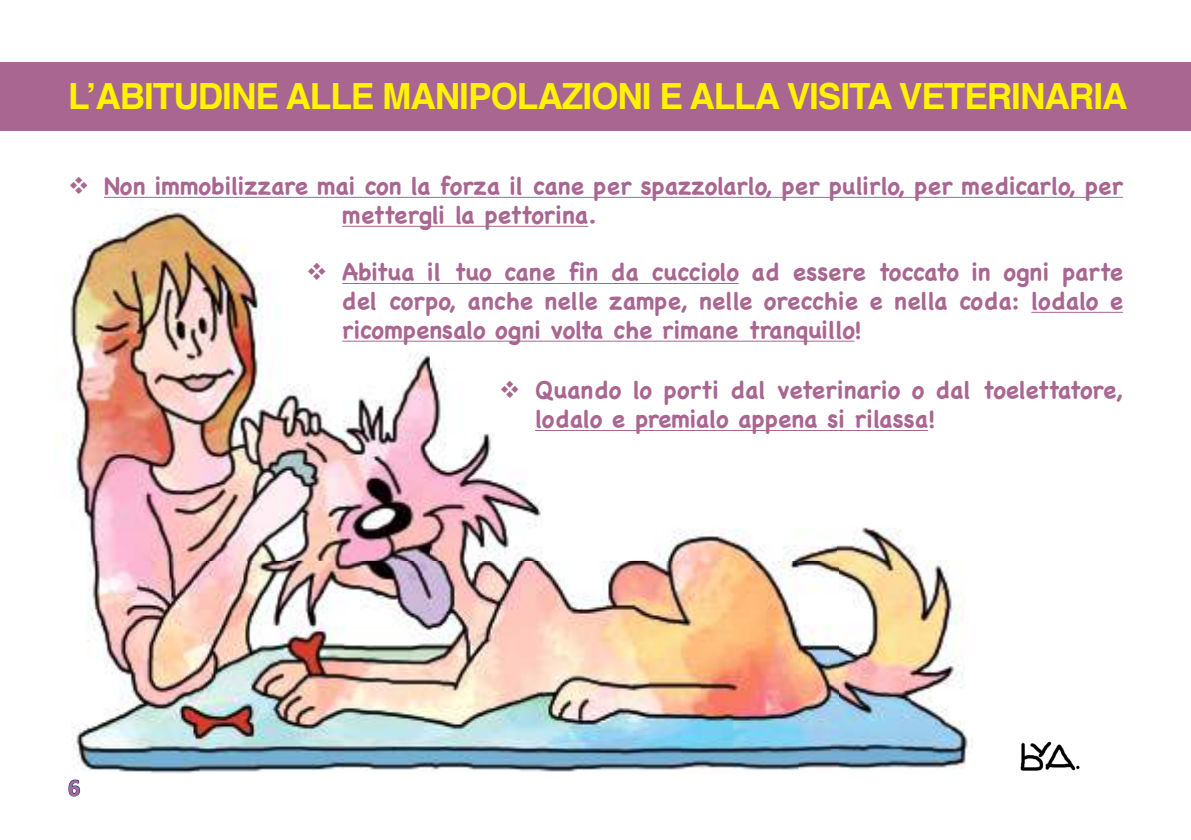
<style>
.page{position:relative;width:1191px;height:840px;background:#fff}
.page>*{position:absolute;margin:0;border:0;box-sizing:border-box;transform-origin:0 0}
.t1{font:700 36px "Helvetica";letter-spacing:-.03em;color:#fff300}
.t2{font:700 24px/28.8px "Chalkboard";color:#a86691}
.t3{font:700 24px "Calibri";color:#a86691}
</style>
<div class="page">
<svg style="left:68px;top:779px;width:13px;height:17px"></svg>
<img style="left:70px;top:208px;width:903px;height:565px">
<div style="left:0;top:62px;width:1191px;height:68px;background:#a86691"></div>
<hr style="left:104px;top:197px;width:1019px;height:1px;background:#a86691">
<hr style="left:342px;top:226px;width:246px;height:1px;background:#a86691">
<hr style="left:342px;top:283px;width:396px;height:1px;background:#a86691">
<hr style="left:1031px;top:312px;width:92px;height:1px;background:#a86691">
<hr style="left:342px;top:340px;width:512px;height:1px;background:#a86691">
<hr style="left:535px;top:430px;width:393px;height:1px;background:#a86691">
<img style="left:1020px;top:741px;width:60px;height:30px">
<h1 class="t1" style="left:68px;top:68px;width:1061px">L’ABITUDINE ALLE MANIPOLAZIONI E ALLA VISITA VETERINARIA</h1>
<p class="t2" style="left:342px;top:171px;width:782px;text-indent:-274px">❖ Non immobilizzare mai con la forza il cane per spazzolarlo, per pulirlo, per medicarlo, per mettergli la pettorina.</p>
<p class="t2" style="left:342px;top:257px;width:782px;text-align:justify;text-indent:-36px">❖ Abitua il tuo cane fin da cucciolo ad essere toccato in ogni parte del corpo, anche nelle zampe, nelle orecchie e nella coda: lodalo e ricompensalo ogni volta che rimane tranquillo!</p>
<p class="t2" style="left:535px;top:375px;width:589px;text-indent:-36px">❖ Quando lo porti dal veterinario o dal toelettatore, lodalo e premialo appena si rilassa!</p>
<p class="t3" style="left:68px;top:771px;width:14px">6</p>
</div>
